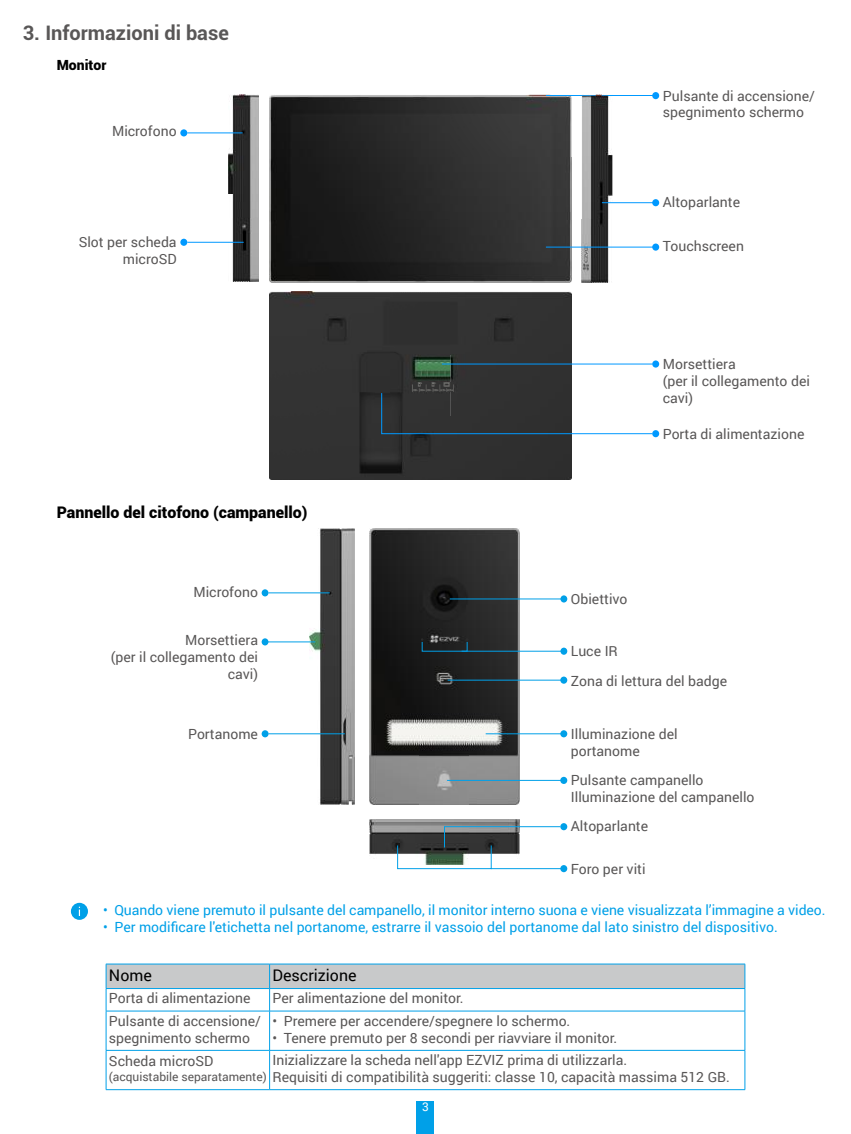
<style>
.page{position:relative;width:851px;height:1134px;background:#fff}
.page>*{position:absolute;margin:0;border:0;box-sizing:border-box;transform-origin:0 0}
.t1{font:700 20px "Roboto";color:#595757}
.t2{font:900 16px "Roboto";color:#000}
.t3{font:16px "Roboto";color:#000}
.t4{font:14px/16.8px "Roboto";color:#595757}
.t5{font:14px "Roboto";letter-spacing:-.005em;color:#00a0e8}
.t6{font:900 14px "Roboto";color:#000}
.t7{font:12px "Roboto";color:#595757}
.t8{font:12px "Roboto";color:#fff}
</style>
<div class="page">
<div style="left:417px;top:1101px;width:17px;height:33px;background:#00a0e8"></div>
<div style="left:269px;top:292px;width:61px;height:188px;background:#333"></div>
<img style="left:269px;top:354px;width:1px;height:63px">
<img style="left:330px;top:354px;width:242px;height:63px">
<div style="left:270px;top:292px;width:301px;height:63px;background:#333"></div>
<div style="left:270px;top:417px;width:301px;height:63px;background:#303030"></div>
<img style="left:413px;top:382px;width:40px;height:9px">
<img style="left:269px;top:95px;width:302px;height:188px">
<div style="left:652px;top:244px;width:7px;height:7px;background:#09f;border-radius:50%"></div>
<div style="left:652px;top:92px;width:7px;height:7px;background:#09f;border-radius:50%"></div>
<hr style="left:546px;top:95px;width:107px;height:1px;background:#09f">
<div style="left:652px;top:360px;width:7px;height:8px;background:#09f;border-radius:50%"></div>
<hr style="left:442px;top:364px;width:210px;height:1px;background:#09f">
<div style="left:652px;top:430px;width:7px;height:7px;background:#09f;border-radius:50%"></div>
<svg style="left:381px;top:393px;width:271px;height:41px"></svg>
<div style="left:180px;top:129px;width:7px;height:7px;background:#09f;border-radius:50%"></div>
<img style="left:228px;top:94px;width:31px;height:187px">
<img style="left:582px;top:94px;width:30px;height:189px">
<img style="left:582px;top:95px;width:30px;height:1px">
<hr style="left:187px;top:133px;width:55px;height:1px;background:#09f">
<div style="left:180px;top:239px;width:7px;height:7px;background:#09f;border-radius:50%"></div>
<hr style="left:187px;top:242px;width:57px;height:1px;background:#09f">
<div style="left:652px;top:199px;width:7px;height:7px;background:#09f;border-radius:50%"></div>
<hr style="left:601px;top:202px;width:54px;height:1px;background:#09f">
<hr style="left:546px;top:247px;width:107px;height:1px;background:#09f">
<img style="left:370px;top:529px;width:149px;height:276px">
<div style="left:560px;top:595px;width:7px;height:7px;background:#00a0e8;border-radius:50%"></div>
<hr style="left:450px;top:599px;width:112px;height:1px;background:#00a0e8">
<div style="left:560px;top:648px;width:7px;height:7px;background:#00a0e8;border-radius:50%"></div>
<hr style="left:461px;top:651px;width:100px;height:1px;background:#00a0e8">
<div style="left:560px;top:677px;width:7px;height:7px;background:#00a0e8;border-radius:50%"></div>
<div style="left:560px;top:730px;width:7px;height:7px;background:#00a0e8;border-radius:50%"></div>
<hr style="left:447px;top:680px;width:115px;height:1px;background:#00a0e8">
<hr style="left:485px;top:733px;width:77px;height:1px;background:#00a0e8">
<div style="left:560px;top:777px;width:7px;height:7px;background:#00a0e8;border-radius:50%"></div>
<hr style="left:447px;top:780px;width:115px;height:1px;background:#00a0e8">
<img style="left:309px;top:529px;width:45px;height:276px">
<div style="left:261px;top:589px;width:7px;height:7px;background:#00a0e8;border-radius:50%"></div>
<hr style="left:268px;top:592px;width:62px;height:1px;background:#00a0e8">
<div style="left:261px;top:638px;width:7px;height:7px;background:#00a0e8;border-radius:50%"></div>
<hr style="left:267px;top:641px;width:48px;height:1px;background:#00a0e8">
<div style="left:261px;top:730px;width:7px;height:7px;background:#00a0e8;border-radius:50%"></div>
<hr style="left:268px;top:733px;width:77px;height:1px;background:#00a0e8">
<img style="left:370px;top:820px;width:149px;height:34px">
<div style="left:560px;top:865px;width:7px;height:7px;background:#00a0e8;border-radius:50%"></div>
<div style="left:560px;top:823px;width:7px;height:7px;background:#00a0e8;border-radius:50%"></div>
<svg style="left:397px;top:826px;width:165px;height:43px"></svg>
<div style="left:71px;top:903px;width:17px;height:17px;background:#00a0e8;border-radius:50%"></div>
<svg style="left:106px;top:964px;width:639px;height:47px"></svg>
<hr style="left:106px;top:1011px;width:163px;height:1px;background:#00a0e8">
<hr style="left:106px;top:1011px;width:1px;height:39px;background:#00a0e8">
<hr style="left:269px;top:1011px;width:476px;height:1px;background:#00a0e8">
<hr style="left:269px;top:1011px;width:1px;height:39px;background:#00a0e8">
<hr style="left:744px;top:1011px;width:1px;height:39px;background:#00a0e8">
<hr style="left:106px;top:1050px;width:163px;height:1px;background:#00a0e8">
<hr style="left:106px;top:1050px;width:1px;height:39px;background:#00a0e8">
<hr style="left:269px;top:1050px;width:476px;height:1px;background:#00a0e8">
<hr style="left:269px;top:1050px;width:1px;height:39px;background:#00a0e8">
<hr style="left:744px;top:1050px;width:1px;height:39px;background:#00a0e8">
<hr style="left:106px;top:1089px;width:163px;height:1px;background:#00a0e8">
<hr style="left:269px;top:1089px;width:476px;height:1px;background:#00a0e8">
<h1 class="t1" style="left:23px;top:19px;width:208px">3. Informazioni di base</h1>
<p class="t6" style="left:57px;top:55px;width:51px">Monitor</p>
<p class="t4" style="left:112px;top:122px;width:66px">Microfono</p>
<p class="t4" style="left:79px;top:233px;width:99px;text-align:right">Slot per scheda microSD</p>
<p class="t2" style="left:57px;top:500px;width:252px">Pannello del citofono (campanello)</p>
<p class="t4" style="left:193px;top:583px;width:66px">Microfono</p>
<p class="t4" style="left:111px;top:631px;width:149px;text-align:right">Morsettiera<br>(per il collegamento dei cavi)</p>
<p class="t4" style="left:188px;top:725px;width:71px">Portanome</p>
<p class="t4" style="left:662px;top:87px;width:154px">Pulsante di accensione/ spegnimento schermo</p>
<p class="t4" style="left:662px;top:193px;width:79px">Altoparlante</p>
<p class="t4" style="left:662px;top:237px;width:83px">Touchscreen</p>
<p class="t4" style="left:662px;top:355px;width:149px">Morsettiera<br>(per il collegamento dei cavi)</p>
<p class="t4" style="left:662px;top:425px;width:143px">Porta di alimentazione</p>
<p class="t4" style="left:570px;top:590px;width:58px">Obiettivo</p>
<p class="t4" style="left:570px;top:642px;width:48px">Luce IR</p>
<p class="t4" style="left:570px;top:672px;width:158px">Zona di lettura del badge</p>
<p class="t4" style="left:570px;top:725px;width:108px">Illuminazione del portanome</p>
<p class="t4" style="left:570px;top:771px;width:185px">Pulsante campanello<br>Illuminazione del campanello</p>
<p class="t4" style="left:570px;top:817px;width:79px">Altoparlante</p>
<p class="t4" style="left:570px;top:860px;width:76px">Foro per viti</p>
<p class="t5" style="left:103px;top:900px;width:724px">• Quando viene premuto il pulsante del campanello, il monitor interno suona e viene visualizzata l’immagine a video.</p>
<p class="t5" style="left:103px;top:917px;width:676px">• Per modificare l'etichetta nel portanome, estrarre il vassoio del portanome dal lato sinistro del dispositivo.</p>
<p class="t3" style="left:109px;top:964px;width:44px">Nome</p>
<p class="t3" style="left:272px;top:964px;width:86px">Descrizione</p>
<p class="t4" style="left:109px;top:989px;width:143px">Porta di alimentazione</p>
<p class="t4" style="left:272px;top:989px;width:193px">Per alimentazione del monitor.</p>
<p class="t4" style="left:109px;top:1012px;width:154px">Pulsante di accensione/ spegnimento schermo</p>
<p class="t4" style="left:272px;top:1012px;width:299px">• Premere per accendere/spegnere lo schermo.</p>
<p class="t4" style="left:272px;top:1029px;width:346px">• Tenere premuto per 8 secondi per riavviare il monitor.</p>
<p class="t4" style="left:272px;top:1051px;width:459px">Inizializzare la scheda nell'app EZVIZ prima di utilizzarla.<br>Requisiti di compatibilità suggeriti: classe 10, capacità massima 512 GB.</p>
<p class="t4" style="left:109px;top:1052px;width:106px">Scheda microSD</p>
<p class="t7" style="left:109px;top:1068px;width:159px">(acquistabile separatamente)</p>
<p class="t8" style="left:422px;top:1099px;width:8px">3</p>
</div>
